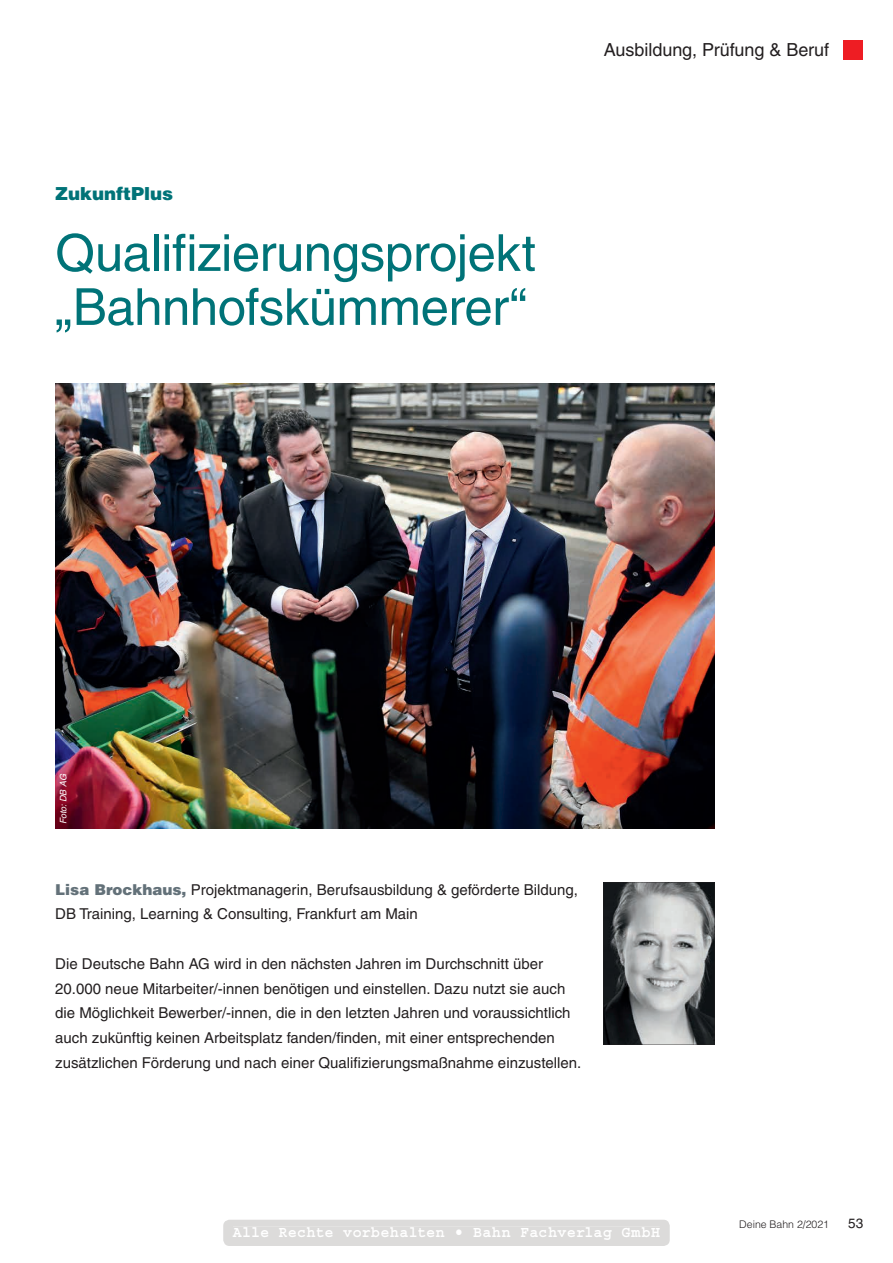
<style>
.page{position:relative;width:893px;height:1263px;background:#fff}
.page>*{position:absolute;margin:0;border:0;box-sizing:border-box;transform-origin:0 0}
.t1{font:51px/54px "Helvetica LT";letter-spacing:-.01em;color:#007378}
.t2{font:18px "Helvetica LT";letter-spacing:-.005em;color:#231f20}
.t3{font:900 18px "Helvetica LT";color:#007378}
.t4{font:700 15.75px "Courier";letter-spacing:.025em;color:#fff;scale:.95 1}
.t5{font:15px/24.8px "Helvetica LT";color:#231f20}
.t6{font:13.5px "Helvetica LT";color:#231f20}
.t7{font:300 10.5px "Helvetica LT";color:#231f20}
.t8{font:italic 9px "Helvetica LT";color:#fff}
.s1{font-weight:900;color:#637179}
</style>
<div class="page">
<div style="left:844px;top:40px;width:19px;height:19px;background:#ee1d23"></div>
<img style="left:55px;top:383px;width:659px;height:445px">
<svg style="left:603px;top:882px;width:111px;height:162px;background:#7f8283"></svg>
<div style="left:223px;top:1220px;width:447px;height:26px;background:#dcdbda"></div>
<div style="left:233px;top:1227px;width:427px;height:12px;background:#dcdbda"></div>
<p class="t3" style="left:55px;top:182px;width:120px">ZukunftPlus</p>
<h1 class="t1" style="left:55px;top:226px;width:482px">Qualifizierungsprojekt „Bahnhofskümmerer“</h1>
<p class="t2" style="left:604px;top:40px;width:227px">Ausbildung, Prüfung &amp; Beruf</p>
<p class="t8" style="left:58px;top:824px;width:52px;rotate:-90deg">Foto: DB AG</p>
<p class="t5" style="left:55px;top:877px;width:524px"><span class="s1">Lisa Brockhaus,</span> Projektmanagerin, Berufsausbildung &amp; geförderte Bildung,<br>DB Training, Learning &amp; Consulting, Frankfurt am Main</p>
<p class="t5" style="left:55px;top:951px;width:528px">Die Deutsche Bahn AG wird in den nächsten Jahren im Durchschnitt über 20.000 neue Mitarbeiter/-innen benötigen und einstellen. Dazu nutzt sie auch die Möglichkeit Bewerber/-innen, die in den letzten Jahren und voraussichtlich auch zukünftig keinen Arbeitsplatz fanden/finden, mit einer entsprechenden zusätzlichen Förderung und nach einer Qualifizierungsmaßnahme einzustellen.</p>
<p class="t4" style="left:233px;top:1224px;width:451px">Alle Rechte vorbehalten • Bahn Fachverlag GmbH</p>
<p class="t7" style="left:739px;top:1217px;width:91px">Deine Bahn 2/2021</p>
<p class="t6" style="left:848px;top:1215px;width:17px">53</p>
</div>
